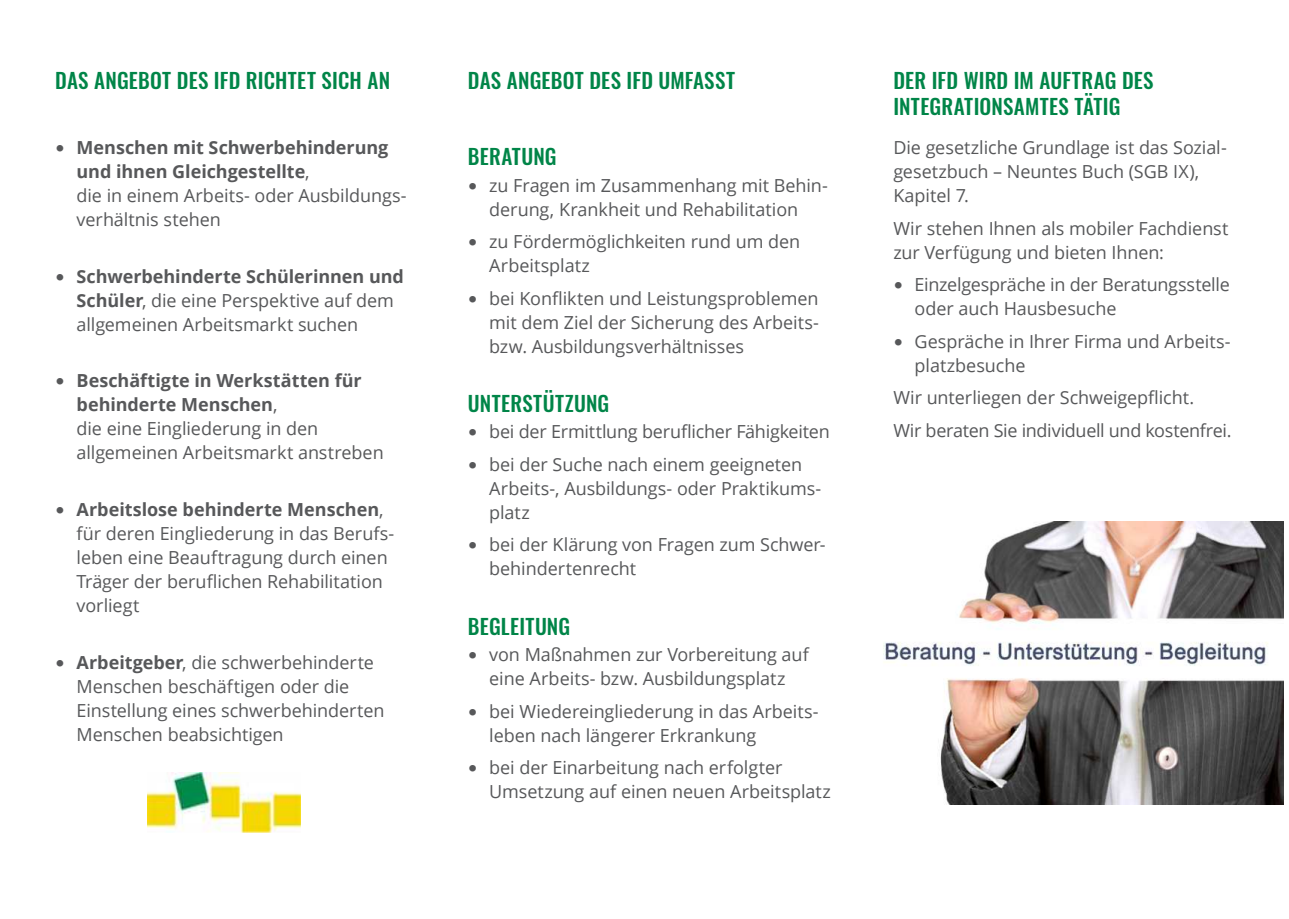
<style>
.page{position:relative;width:1289px;height:919px;background:#fff}
.page>*{position:absolute;margin:0;border:0;box-sizing:border-box;transform-origin:0 0}
.t1{font:500 21px/26.1px "Oswald";letter-spacing:.01em;color:#008548}
.t2{font:18px/24px "Open Sans";letter-spacing:-.005em;color:#57585a}
.t3{font:700 18px/24px "Open Sans";letter-spacing:-.005em;color:#57585a}
.s1{font-family:"Verdana"}
.s2{font-family:"Verdana";font-weight:400}
.s3{font-weight:400}
.s4{font-weight:700}
</style>
<div class="page">
<img style="left:883px;top:521px;width:400px;height:283px">
<img style="left:147px;top:772px;width:153px;height:60px">
<p class="t1" style="left:55px;top:69px;width:336px">DAS ANGEBOT DES IFD RICHTET SICH AN</p>
<p class="t1" style="left:893px;top:69px;width:262px">DER IFD WIRD IM AUFTRAG DES<br>INTEGRATIONSAMTES TÄTIG</p>
<p class="t2" style="left:893px;top:137px;width:335px">Die gesetzliche Grundlage ist das Sozial&shy;gesetzbuch – Neuntes Buch (SGB IX),<br>Kapitel 7.</p>
<p class="t2" style="left:893px;top:218px;width:337px">Wir stehen Ihnen als mobiler Fachdienst zur Verfügung und bieten Ihnen:</p>
<p class="t2" style="left:914px;top:274px;width:317px;text-indent:-21px"><span class="s1">•</span> Einzelgespräche in der Beratungsstelle oder auch Hausbesuche</p>
<p class="t2" style="left:914px;top:331px;width:317px;text-indent:-21px"><span class="s1">•</span> Gespräche in Ihrer Firma und Arbeits&shy;platzbesuche</p>
<p class="t2" style="left:893px;top:381px;width:340px;line-height:32.5px">Wir unterliegen der Schweigep昀氀icht.<br>Wir beraten Sie individuell und kostenfrei.</p>
<p class="t1" style="left:468px;top:69px;width:268px">DAS ANGEBOT DES IFD UMFASST</p>
<p class="t3" style="left:77px;top:137px;width:331px;text-indent:-21px"><span class="s2">•</span> Menschen mit Schwerbehinderung und ihnen Gleichgestellte<span class="s3">,<br>die in einem Arbeits- oder Ausbildungs&shy;verhältnis stehen</span></p>
<p class="t1" style="left:468px;top:145px;width:90px">BERATUNG</p>
<p class="t2" style="left:468px;top:175px;width:361px;text-align:center"><span class="s1">•</span> zu Fragen im Zusammenhang mit Behin&shy;derung, Krankheit und Rehabilitation</p>
<p class="t2" style="left:489px;top:231px;width:312px;text-indent:-21px"><span class="s1">•</span> zu Fördermöglichkeiten rund um den<br>Arbeitsplatz</p>
<p class="t2" style="left:489px;top:286px;width:331px;text-align:justify;text-indent:-21px"><span class="s1">•</span> bei Kon昀氀ikten und Leistungsproblemen mit dem Ziel der Sicherung des Arbeits&shy;bzw. Ausbildungsverhältnisses</p>
<p class="t1" style="left:468px;top:392px;width:143px">UNTERSTÜTZUNG</p>
<p class="t2" style="left:468px;top:419px;width:363px"><span class="s1">•</span> bei der Ermittlung beru昀氀icher Fähigkeiten</p>
<p class="t2" style="left:489px;top:454px;width:333px;text-indent:-21px"><span class="s1">•</span> bei der Suche nach einem geeigneten<br>Arbeits-, Ausbildungs- oder Praktikums&shy;platz</p>
<p class="t2" style="left:489px;top:534px;width:338px;text-indent:-21px"><span class="s1">•</span> bei der Klärung von Fragen zum Schwer&shy;behindertenrecht</p>
<p class="t2" style="left:77px;top:266px;width:329px;text-indent:-21px"><span class="s1">•</span> <span class="s4">Schwerbehinderte Schülerinnen und<br>Schüler</span>, die eine Perspektive auf dem allgemeinen Arbeitsmarkt suchen</p>
<p class="t2" style="left:77px;top:370px;width:309px;text-indent:-21px"><span class="s1">•</span> <span class="s4">Beschäftigte in Werkstätten für behinderte Menschen</span>,<br>die eine Eingliederung in den allgemeinen Arbeitsmarkt anstreben</p>
<p class="t2" style="left:77px;top:499px;width:319px;text-indent:-21px"><span class="s1">•</span> <span class="s4">Arbeitslose behinderte Menschen</span>, für deren Eingliederung in das Berufs&shy;leben eine Beauftragung durch einen<br>Träger der beru昀氀ichen Rehabilitation vorliegt</p>
<p class="t2" style="left:77px;top:651px;width:309px;text-indent:-21px"><span class="s1">•</span> <span class="s4">Arbeitgeber</span>, die schwerbehinderte Menschen beschäftigen oder die Einstellung eines schwerbehinderten Menschen beabsichtigen</p>
<p class="t1" style="left:468px;top:614px;width:104px">BEGLEITUNG</p>
<p class="t2" style="left:468px;top:644px;width:342px;text-align:center"><span class="s1">•</span> von Maßnahmen zur Vorbereitung auf eine Arbeits- bzw. Ausbildungsplatz</p>
<p class="t2" style="left:489px;top:701px;width:331px;text-indent:-21px"><span class="s1">•</span> bei Wiedereingliederung in das Arbeits&shy;leben nach längerer Erkrankung</p>
<p class="t2" style="left:489px;top:757px;width:343px;text-indent:-21px"><span class="s1">•</span> bei der Einarbeitung nach erfolgter<br>Umsetzung auf einen neuen Arbeitsplatz</p>
</div>
